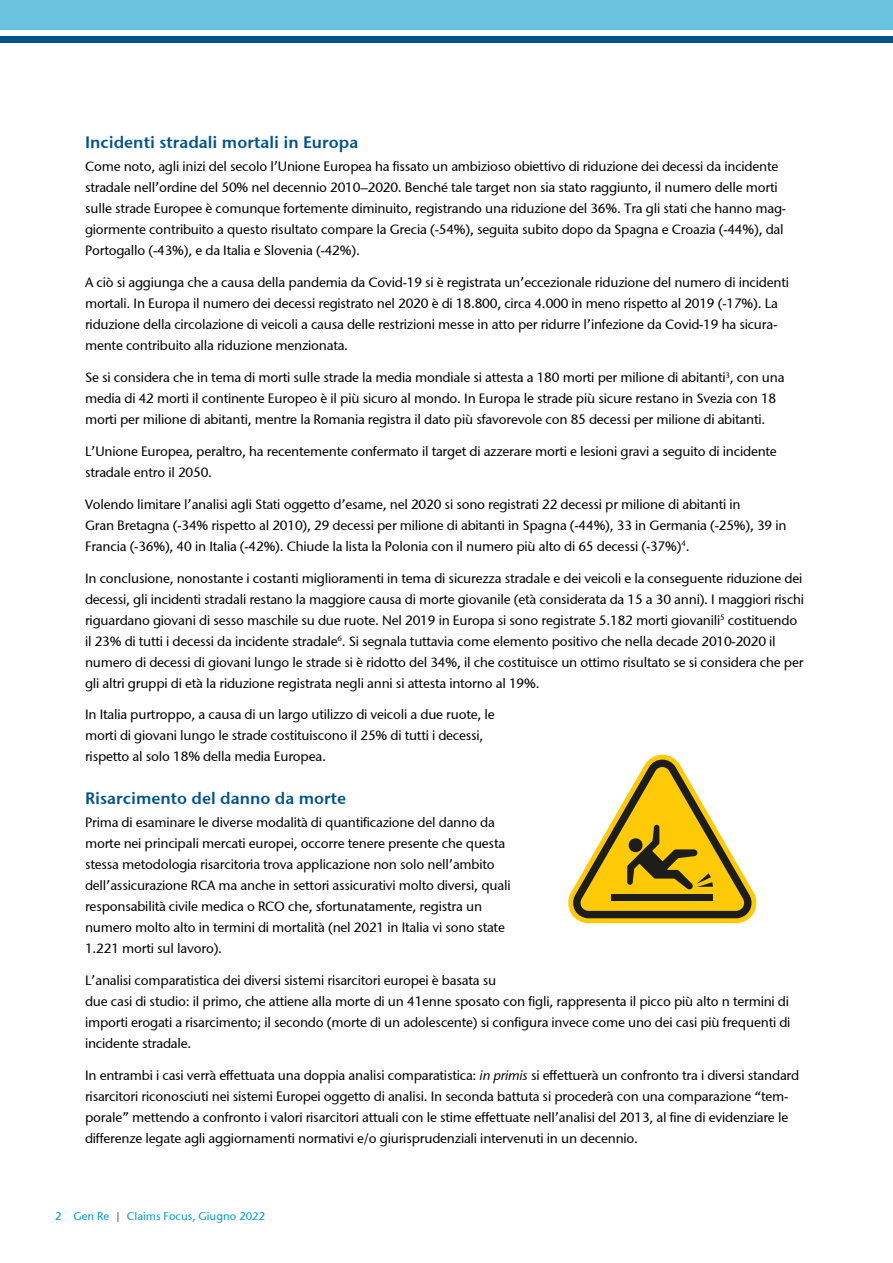
<style>
.page{position:relative;width:893px;height:1263px;background:#fff}
.page>*{position:absolute;margin:0;border:0;box-sizing:border-box;transform-origin:0 0}
.t1{font:600 16.5px "Stone Sans GC Re";color:#00548b}
.t2{font:13.5px/21px "Stone Sans GC Re";letter-spacing:-.015em;color:#000}
.t3{font:11.25px "Stone Sans GC Re";color:#0099c7}
.s1{font-style:italic}
.s2{color:#5d6970}
</style>
<div class="page">
<div style="left:0;top:36px;width:893px;height:7px;background:#00548b"></div>
<div style="left:0;top:0;width:893px;height:30px;background:#69c2de"></div>
<svg style="left:568px;top:755px;width:189px;height:168px"></svg>
<p class="t1" style="left:85px;top:132px;width:275px">Incidenti stradali mortali in Europa</p>
<p class="t2" style="left:85px;top:156px;width:703px">Come noto, agli inizi del secolo l’Unione Europea ha fissato un ambizioso obiettivo di riduzione dei decessi da incidente stradale nell’ordine del 50% nel decennio 2010–2020. Benché tale target non sia stato raggiunto, il numero delle morti sulle strade Europee è comunque fortemente diminuito, registrando una riduzione del 36%. Tra gli stati che hanno mag&shy;giormente contribuito a questo risultato compare la Grecia (-54%), seguita subito dopo da Spagna e Croazia (-44%), dal Portogallo (-43%), e da Italia e Slovenia (-42%).</p>
<p class="t2" style="left:85px;top:272px;width:705px">A ciò si aggiunga che a causa della pandemia da Covid-19 si è registrata un’eccezionale riduzione del numero di incidenti mortali. In Europa il numero dei decessi registrato nel 2020 è di 18.800, circa 4.000 in meno rispetto al 2019 (-17%). La riduzione della circolazione di veicoli a causa delle restrizioni messe in atto per ridurre l’infezione da Covid-19 ha sicura&shy;mente contribuito alla riduzione menzionata.</p>
<p class="t2" style="left:85px;top:367px;width:701px">Se si considera che in tema di morti sulle strade la media mondiale si attesta a 180 morti per milione di abitanti<sup>3</sup>, con una media di 42 morti il continente Europeo è il più sicuro al mondo. In Europa le strade più sicure restano in Svezia con 18 morti per milione di abitanti, mentre la Romania registra il dato più sfavorevole con 85 decessi per milione di abitanti.</p>
<p class="t2" style="left:85px;top:441px;width:693px">L’Unione Europea, peraltro, ha recentemente confermato il target di azzerare morti e lesioni gravi a seguito di incidente stradale entro il 2050.</p>
<p class="t2" style="left:85px;top:493px;width:703px">Volendo limitare l’analisi agli Stati oggetto d’esame, nel 2020 si sono registrati 22 decessi pr milione di abitanti in<br>Gran -Bretagna (-34% rispetto al 2010), 29 decessi per milione di abitanti in Spagna (-44%), 33 in Germania (-25%), 39 in<br>Francia (-36%), 40 in Italia (-42%). Chiude la lista la Polonia con il numero più alto di 65 decessi (-37%)<sup>4</sup>.</p>
<p class="t2" style="left:85px;top:567px;width:721px">In conclusione, nonostante i costanti miglioramenti in tema di sicurezza stradale e dei veicoli e la conseguente riduzione dei decessi, gli incidenti stradali restano la maggiore causa di morte giovanile (età considerata da 15 a 30 anni). I maggiori rischi riguardano giovani di sesso maschile su due ruote. Nel 2019 in Europa si sono registrate 5.182 morti giovanili<sup>5</sup> costituendo il 23% di tutti i decessi da incidente stradale<sup>6</sup>. Si segnala tuttavia come elemento positivo che nella decade 2010-2020 il numero di decessi di giovani lungo le strade si è ridotto del 34%, il che costituisce un ottimo risultato se si considera che per gli altri gruppi di età la riduzione registrata negli anni si attesta intorno al 19%.</p>
<p class="t2" style="left:85px;top:704px;width:411px">In Italia purtroppo, a causa di un largo utilizzo di veicoli a due ruote, le morti di giovani lungo le strade costituiscono il 25% di tutti i decessi, rispetto al solo 18% della media Europea.</p>
<p class="t1" style="left:85px;top:788px;width:263px">Risarcimento del danno da morte</p>
<p class="t2" style="left:85px;top:812px;width:427px">Prima di esaminare le diverse modalità di quantificazione del danno da morte nei principali mercati europei, occorre tenere presente che questa stessa metodologia risarcitoria trova applicazione non solo nell’ambito dell’assicurazione RCA ma anche in settori assicurativi molto diversi, quali responsabilità civile medica o RCO che, sfortunatamente, registra un numero molto alto in termini di mortalità (nel 2021 in Italia vi sono state 1.221 morti sul lavoro).</p>
<p class="t2" style="left:85px;top:970px;width:707px">L’analisi comparatistica dei diversi sistemi risarcitori europei è basata su<br>due casi di studio: il primo, che attiene alla morte di un 41enne sposato con figli, rappresenta il picco più alto n termini di importi erogati a risarcimento; il secondo (morte di un adolescente) si configura invece come uno dei casi più frequenti di incidente stradale.</p>
<p class="t2" style="left:85px;top:1064px;width:716px">In entrambi i casi verrà effettuata una doppia analisi comparatistica: <span class="s1">in primis</span> si effettuerà un confronto tra i diversi standard risarcitori riconosciuti nei sistemi Europei oggetto di analisi. In seconda battuta si procederà con una comparazione “tem&shy;porale” mettendo a confronto i valori risarcitori attuali con le stime effettuate nell’analisi del 2013, al fine di evidenziare le differenze legate agli aggiornamenti normativi e/o giurisprudenziali intervenuti in un decennio.</p>
<p class="t3" style="left:55px;top:1209px;width:211px">2 Gen Re <span class="s2">|</span> Claims Focus, Giugno 2022</p>
</div>
